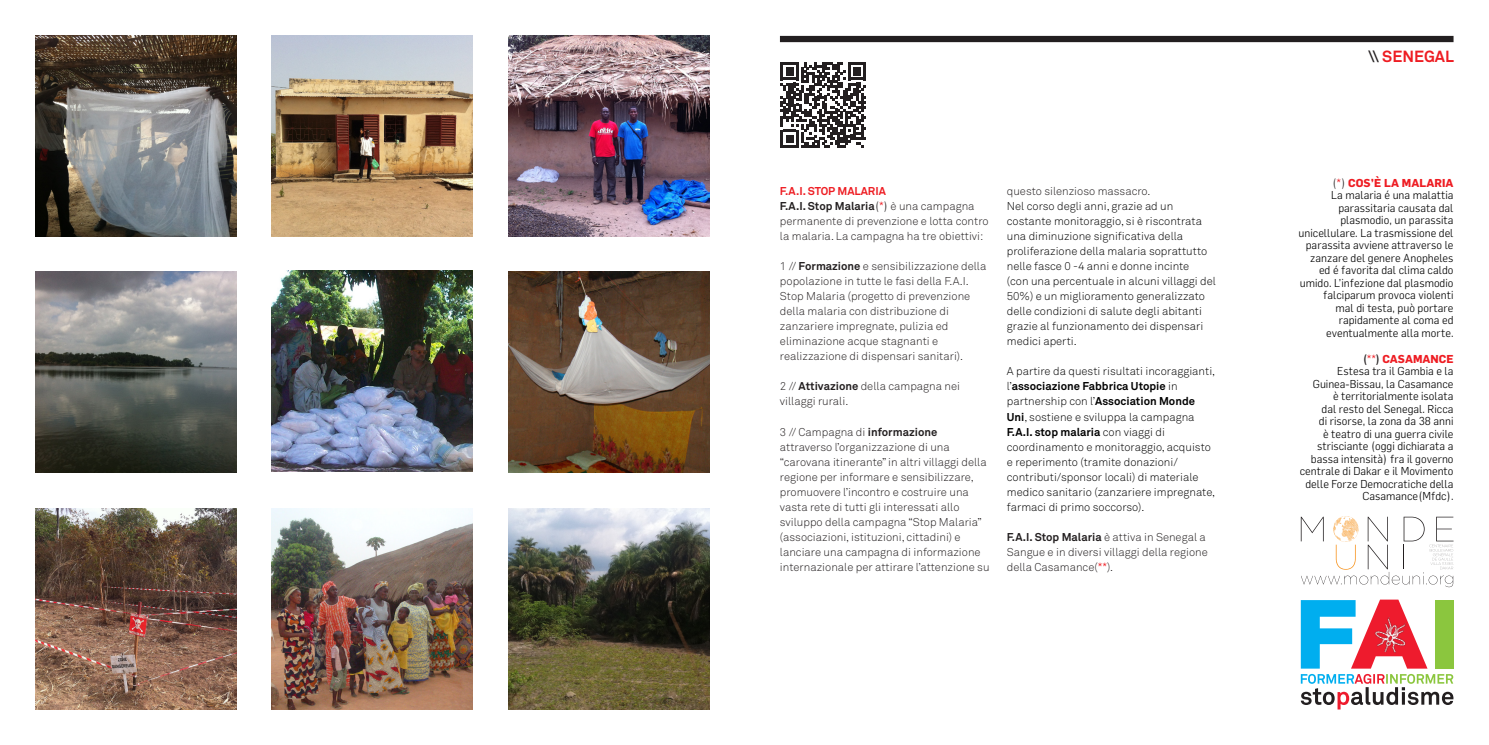
<style>
.page{position:relative;width:1489px;height:745px;background:#fff}
.page>*{position:absolute;margin:0;border:0;box-sizing:border-box;transform-origin:0 0}
.t1{font:700 16px "Akkurat";color:#ee1d23}
.Normale{font:300 11.25px/15px "Akkurat";color:#231f20}
.Normale-2{font:300 11.25px/15px "Akkurat";color:#000}
.t2{font:300 11.25px/12.5px "Flama";color:#000;text-align:right}
.t3{font:700 11.25px "Flama";color:#ee1d23}
.Normale-3{font:700 11.25px "Akkurat";color:#ee1d23}
.s1{font-weight:700}
.s2{font-family:"Flama"}
.s3{font-family:"Flama";color:#ee1d23}
.s4{color:#231f20}
.s5{font-weight:300;color:#231f20}
.s6{font-weight:300}
</style>
<div class="page">
<div style="left:780px;top:36px;width:673px;height:6px;background:#231f20"></div>
<svg style="left:1300px;top:516px;width:153px;height:70px"></svg>
<img style="left:508px;top:271px;width:201px;height:201px">
<img style="left:35px;top:508px;width:201px;height:201px">
<img style="left:272px;top:508px;width:200px;height:201px">
<img style="left:35px;top:36px;width:201px;height:200px">
<img style="left:508px;top:35px;width:201px;height:201px">
<img style="left:35px;top:271px;width:201px;height:201px">
<img style="left:272px;top:35px;width:200px;height:201px">
<img style="left:272px;top:270px;width:200px;height:201px">
<img style="left:508px;top:508px;width:201px;height:201px">
<svg style="left:1300px;top:599px;width:153px;height:110px"></svg>
<div style="left:1434px;top:599px;width:19px;height:69px;background:#8bc63e"></div>
<img style="left:1362px;top:611px;width:57px;height:49px">
<svg style="left:780px;top:62px;width:86px;height:86px"></svg>
<p class="Normale-3" style="left:780px;top:184px;width:107px">F.A.I. STOP MALARIA</p>
<p class="Normale" style="left:780px;top:199px;width:210px"><span class="s1">F.A.I. Stop Malaria</span><span class="s2">(</span><span class="s3">*</span><span class="s2">)</span> è una campagna permanente di prevenzione e lotta contro la malaria. La campagna ha tre obiettivi:</p>
<p class="Normale" style="left:780px;top:259px;width:208px">1 // <span class="s1">Formazione</span> e sensibilizzazione della popolazione in tutte le fasi della F.A.I.<br>Stop Malaria (progetto di prevenzione della malaria con distribuzione di zanzariere impregnate, pulizia ed eliminazione acque stagnanti e realizzazione di dispensari sanitari).</p>
<p class="Normale" style="left:780px;top:379px;width:182px">2 // <span class="s1">Attivazione</span> della campagna nei villaggi rurali.</p>
<p class="Normale" style="left:780px;top:424px;width:211px">3 // Campagna di <span class="s1">informazione </span>attraverso l’organizzazione di una “carovana itinerante” in altri villaggi della regione per informare e sensibilizzare, promuovere l’incontro e costruire una vasta rete di tutti gli interessati allo sviluppo della campagna “Stop Malaria” (associazioni, istituzioni, cittadini) e lanciare una campagna di informazione internazionale per attirare l’attenzione su</p>
<p class="Normale" style="left:1006px;top:184px;width:145px">questo silenzioso massacro.</p>
<p class="Normale-2" style="left:1006px;top:199px;width:202px">Nel corso degli anni, grazie ad un costante monitoraggio, si è riscontrata una diminuzione significativa della proliferazione della malaria soprattutto nelle fasce 0 -4 anni e donne incinte</p>
<p class="Normale-2" style="left:1006px;top:274px;width:211px">(con una percentuale in alcuni villaggi del 50%) e un miglioramento generalizzato delle condizioni di salute degli abitanti grazie al funzionamento dei dispensari medici aperti.</p>
<p class="Normale-2" style="left:1006px;top:364px;width:210px">A partire da questi risultati incoraggianti, l’<span class="s1">associazione Fabbrica Utopie</span> in partnership con l’<span class="s1">Association Monde Uni</span>, sostiene e sviluppa la campagna <span class="s1">F.A.I. stop malaria</span> con viaggi di coordinamento e monitoraggio, acquisto e reperimento (tramite donazioni/ contributi/sponsor locali) di materiale medico sanitario (zanzariere impregnate, farmaci di primo soccorso).</p>
<p class="Normale" style="left:1006px;top:529px;width:202px"><span class="s1">F.A.I. Stop Malaria</span> è attiva in Senegal a<br>Sangue e in diversi villaggi della regione della Casamance(<span class="s3">**</span>).</p>
<p class="t1" style="left:1368px;top:46px;width:87px"><span class="s4">\\</span> SENEGAL</p>
<p class="t3" style="left:1332px;top:176px;width:123px"><span class="s5">(</span><span class="s6">*</span><span class="s5">)</span> COS’È LA MALARIA</p>
<p class="t2" style="left:1298px;top:188px;width:156px">La malaria é una malattia parassitaria causata dal plasmodio, un parassita unicellulare. La trasmissione del parassita avviene attraverso le zanzare del genere Anopheles ed é favorita dal clima caldo umido. L’infezione dal plasmodio falciparum provoca violenti<br>mal di testa, può portare rapidamente al coma ed eventualmente alla morte.</p>
<p class="t3" style="left:1363px;top:352px;width:91px"><span class="s4">(</span><span class="s6">**</span><span class="s4">)</span> CASAMANCE</p>
<p class="t2" style="left:1299px;top:364px;width:155px">Estesa tra il Gambia e la<br>Guinea-Bissau, la Casamance<br>è territorialmente isolata<br>dal resto del Senegal. Ricca<br>di risorse, la zona da 38 anni<br>è teatro di una guerra civile strisciante (oggi dichiarata a bassa intensità) fra il governo centrale di Dakar e il Movimento delle Forze Democratiche della<br>Casamance(Mfdc).</p>
</div>
